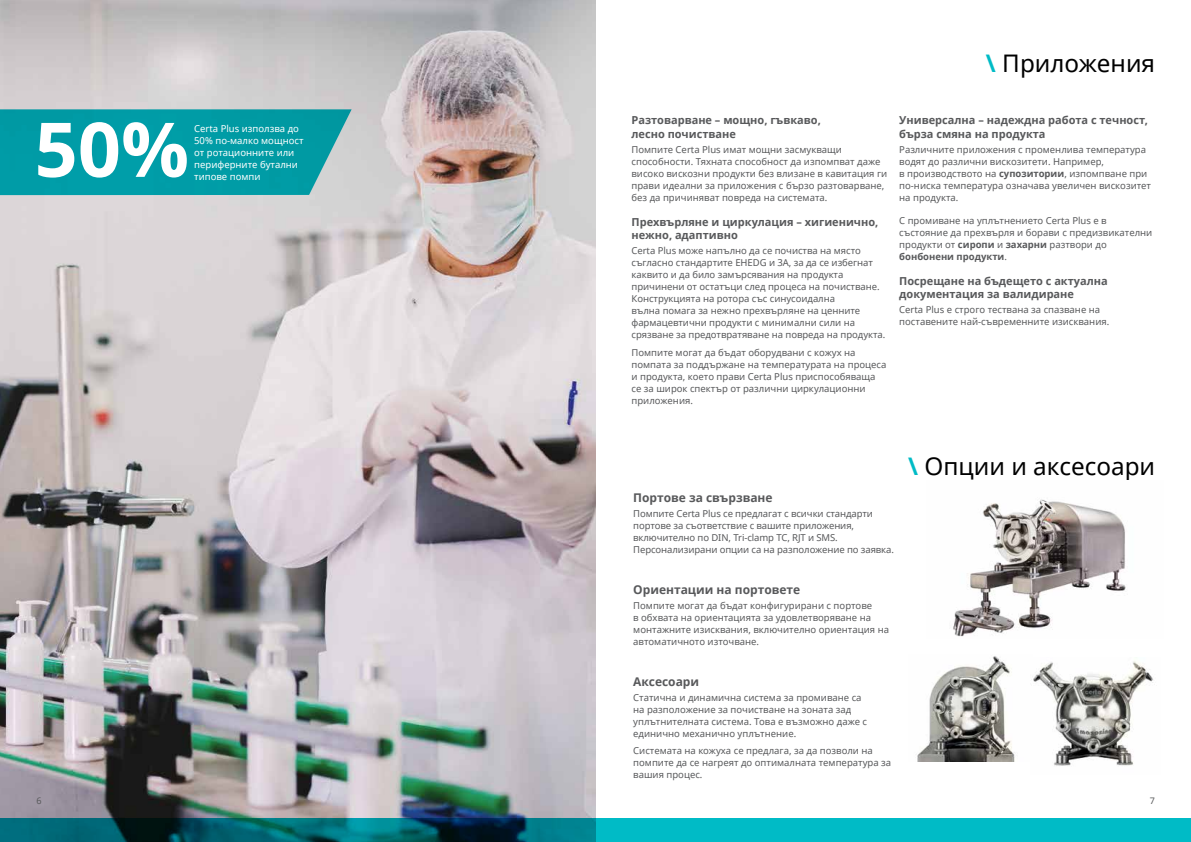
<style>
.page{position:relative;width:1191px;height:842px;background:#fff}
.page>*{position:absolute;margin:0;border:0;box-sizing:border-box;transform-origin:0 0}
.t1{font:700 75.5px "Noto Sans";color:#fff}
.t2{font:24.2px "Noto Sans";color:#000}
.t3{font:700 12px "Noto Sans";color:#58595b}
.t4{font:700 11px/13.5px "Noto Sans";color:#58595b}
.t5{font:9.5px/12px "Noto Sans";color:#58595b}
.t6{font:9.5px/12px "Noto Sans";color:#fff}
.t7{font:9px "Noto Sans";color:#58595b}
.s1{font-weight:700;color:#00bbc6}
.s2{font-weight:700}
</style>
<div class="page">
<img style="left:0;top:0;width:595px;height:818px">
<svg style="left:0;top:818px;width:1191px;height:24px;background:#008995"></svg>
<img style="left:917px;top:656px;width:98px;height:106px">
<img style="left:1033px;top:661px;width:121px;height:105px">
<svg style="left:0;top:109px;width:351px;height:86px;background:#0d9fa8"></svg>
<img style="left:953px;top:499px;width:173px;height:138px">
<h1 class="t1" style="left:35px;top:96px;width:156px">50%</h1>
<p class="t6" style="left:194px;top:122px;width:111px">Certa Plus използва до<br>50% по-малко мощност от ротационните или периферните бутални</p>
<p class="t6" style="left:194px;top:170px;width:68px">типове помпи</p>
<p class="t7" style="left:36px;top:795px;width:7px">6</p>
<h2 class="t2" style="left:986px;top:46px;width:171px"><span class="s1">\</span> Приложения</h2>
<p class="t4" style="left:631px;top:113px;width:191px">Разтоварване – мощно, гъвкаво, лесно почистване</p>
<p class="t5" style="left:631px;top:143px;width:257px">Помпите Certa Plus имат мощни засмукващи способности. Тяхната способност да изпомпват даже високо вискозни продукти без влизане в кавитация ги прави идеални за приложения с бързо разтоварване, без да причиняват повреда на системата.</p>
<p class="t4" style="left:631px;top:214px;width:248px">Прехвърляне и циркулация – хигиенично, нежно, адаптивно</p>
<p class="t5" style="left:631px;top:244px;width:255px">Certa Plus може напълно да се почиства на място съгласно стандартите EHEDG и 3A, за да се избегнат каквито и да било замърсявания на продукта причинени от остатъци след процеса на почистване.<br>Конструкцията на ротора със синусоидална<br>вълна помага за нежно прехвърляне на ценните фармацевтични продукти с минимални сили на срязване за предотвратяване на повреда на продукта.</p>
<p class="t5" style="left:631px;top:346px;width:256px">Помпите могат да бъдат оборудвани с кожух на помпата за поддържане на температурата на процеса и продукта, което прави Certa Plus приспособяваща се за широк спектър от различни циркулационни приложения.</p>
<p class="t4" style="left:899px;top:113px;width:250px">Универсална – надеждна работа с течност, бърза смяна на продукта</p>
<p class="t5" style="left:899px;top:143px;width:253px">Различните приложения с променлива температура водят до различни вискозитети. Например,<br>в производството на <span class="s2">супозитории</span>, изпомпване при по-ниска температура означава увеличен вискозитет на продукта.</p>
<p class="t5" style="left:899px;top:214px;width:255px">С промиване на уплътнението Certa Plus е в състояние да прехвърля и борави с предизвикателни продукти от <span class="s2">сиропи</span> и <span class="s2">захарни</span> разтвори до <span class="s2">бонбонени продукти</span>.</p>
<p class="t4" style="left:899px;top:274px;width:210px">Посрещане на бъдещето с актуална документация за валидиране</p>
<p class="t5" style="left:899px;top:303px;width:212px">Certa Plus е строго тествана за спазване на поставените най-съвременните изисквания.</p>
<h2 class="t2" style="left:908px;top:449px;width:248px"><span class="s1">\</span> Опции и аксесоари</h2>
<p class="t3" style="left:633px;top:489px;width:141px">Портове за свързване</p>
<p class="t5" style="left:633px;top:507px;width:262px">Помпите Certa Plus се предлагат с всички стандарти портове за съответствие с вашите приложения, включително по DIN, Tri-clamp TC, RJT и SMS.<br>Персонализирани опции са на разположение по заявка.</p>
<p class="t3" style="left:633px;top:581px;width:168px">Ориентации на портовете</p>
<p class="t5" style="left:633px;top:599px;width:257px">Помпите могат да бъдат конфигурирани с портове<br>в обхвата на ориентацията за удовлетворяване на монтажните изисквания, включително ориентация на автоматичното източване.</p>
<p class="t3" style="left:633px;top:673px;width:67px">Аксесоари</p>
<p class="t5" style="left:633px;top:691px;width:235px">Статична и динамична система за промиване са на разположение за почистване на зоната зад уплътнителната система. Това е възможно даже с единично механично уплътнение.</p>
<p class="t5" style="left:633px;top:745px;width:259px">Системата на кожуха се предлага, за да позволи на помпите да се нагреят до оптималната температура за вашия процес.</p>
<p class="t7" style="left:1149px;top:794px;width:7px">7</p>
</div>
